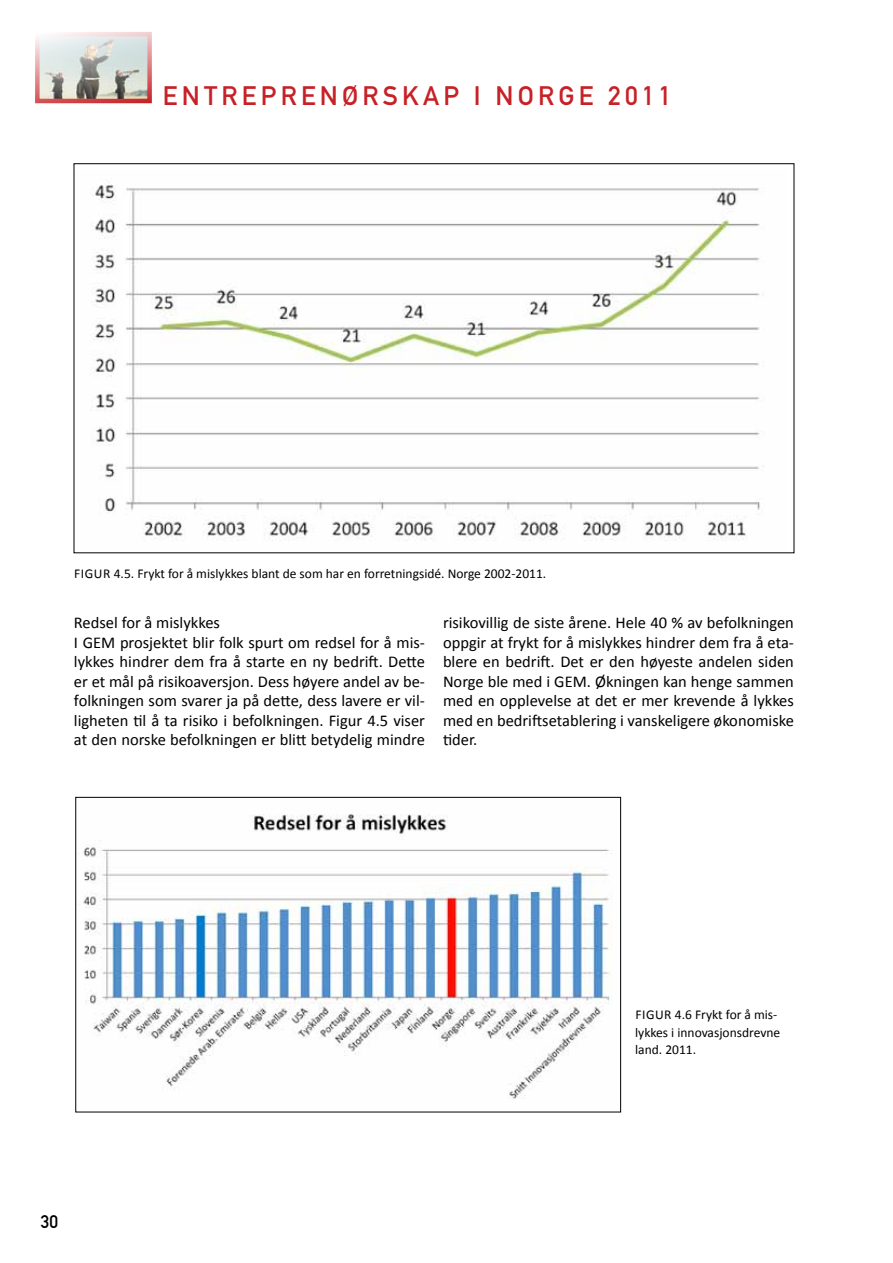
<style>
.page{position:relative;width:893px;height:1263px;background:#fff}
.page>*{position:absolute;margin:0;border:0;box-sizing:border-box;transform-origin:0 0}
.t1{font:26.4px "DIN Mittelschrift";letter-spacing:.16em;color:#c72127}
.t2{font:18px "DIN Mittelschrift";color:#000}
.t3{font:16.5px/19.5px "Calibri";color:#000}
.t4{font:13.5px/18px "Calibri";color:#000}
</style>
<div class="page">
<img style="left:40px;top:37px;width:107px;height:61px">
<div style="left:35px;top:32px;width:117px;height:71px;border:4px solid #c72127"></div>
<img style="left:90px;top:182px;width:674px;height:359px">
<img style="left:83px;top:814px;width:529px;height:285px">
<h1 class="t1" style="left:163px;top:80px;width:510px">ENTREPRENØRSKAP I NORGE 2011</h1>
<p class="t4" style="left:74px;top:564px;width:474px">Figu r 4.5. Frykt for å mislykkes blant de som har en forretningsidé. Norge 2002-2011.</p>
<p class="t3" style="left:74px;top:613px;width:352px">Redsel for å mislykkes<br>I GEM prosjektet blir folk spurt om redsel for å mis&shy;lykkes hindrer dem fra å starte en ny bedrift. Dette er et mål på risikoaversjon. Dess høyere andel av be&shy;folkningen som svarer ja på dette, dess lavere er vil&shy;ligheten til å ta risiko i befolkningen. Figur 4.5 viser at den norske befolkningen er blitt betydelig mindre</p>
<p class="t3" style="left:443px;top:613px;width:353px;text-align:justify">risikovillig de siste årene. Hele 40 % av befolkningen oppgir at frykt for å mislykkes hindrer dem fra å eta&shy;blere en bedrift. Det er den høyeste andelen siden Norge ble med i GEM. Økningen kan henge sammen med en opplevelse at det er mer krevende å lykkes med en bedriftsetablering i vanskeligere økonomiske tider.</p>
<p class="t2" style="left:41px;top:1211px;width:19px">30</p>
<p class="t4" style="left:635px;top:1005px;width:147px">Figu r 4.6 Frykt for å mis&shy;lykkes i innovasjonsdrevne land. 2011.</p>
</div>
